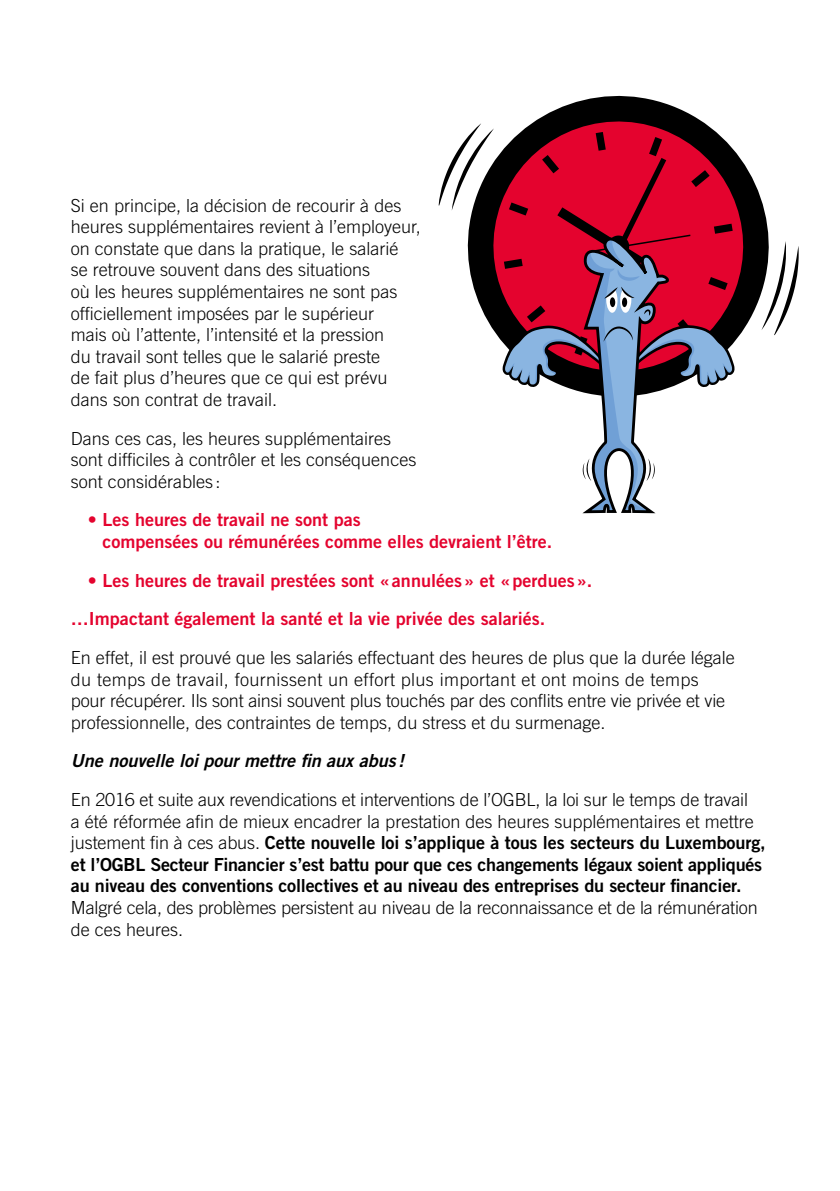
<style>
.page{position:relative;width:840px;height:1191px;background:#fff}
.page>*{position:absolute;margin:0;border:0;box-sizing:border-box;transform-origin:0 0}
.t1{font:300 18px/21.6px "Trade Gothic LT Std";color:#000}
.t2{font:18px/21.6px "Trade Gothic LT Std Bd 2";letter-spacing:-.01em;color:#000}
.t3{font:18px/21.6px "Trade Gothic LT Std Bd 2";color:#e4032e}
.t4{font:18px "Trade Gothic LT Std Bd 2 Obl";color:#000}
.s1{font-family:"Trade Gothic LT Std";font-weight:300}
</style>
<div class="page">
<svg style="left:467px;top:95px;width:308px;height:241px"></svg>
<svg style="left:477px;top:105px;width:281px;height:267px;fill:#000"></svg>
<svg style="left:438px;top:123px;width:55px;height:87px"></svg>
<svg style="left:761px;top:241px;width:37px;height:94px"></svg>
<svg style="left:501px;top:132px;width:233px;height:382px"></svg>
<p class="t1" style="left:71px;top:194px;width:351px">Si en principe, la décision de recourir à des heures supplémentaires revient à l’employeur, on constate que dans la pratique, le salarié<br>se retrouve souvent dans des situations<br>où les heures supplémentaires ne sont pas officiellement imposées par le supérieur<br>mais où l’attente, l’intensité et la pression<br>du travail sont telles que le salarié preste<br>de fait plus d’heures que ce qui est prévu dans son contrat de travail.</p>
<p class="t1" style="left:71px;top:427px;width:347px">Dans ces cas, les heures supplémentaires sont difficiles à contrôler et les conséquences sont considérables :</p>
<p class="t3" style="left:102px;top:509px;width:451px;text-indent:-14px">• Les heures de travail ne sont pas<br>compensées ou rémunérées comme elles devraient l’être.</p>
<p class="t3" style="left:71px;top:560px;width:522px;line-height:38.6px;text-indent:17px">• Les heures de travail prestées sont «annulées» et «perdues». …Impactant également la santé et la vie privée des salariés.</p>
<p class="t1" style="left:71px;top:646px;width:665px">En effet, il est prouvé que les salariés effectuant des heures de plus que la durée légale du temps de travail, fournissent un effort plus important et ont moins de temps pour récupérer. Ils sont ainsi souvent plus touchés par des conflits entre vie privée et vie professionnelle, des contraintes de temps, du stress et du surmenage.</p>
<p class="t4" style="left:71px;top:749px;width:334px">Une nouvelle loi pour mettre fin aux abus !</p>
<p class="t1" style="left:71px;top:788px;width:684px">En 2016 et suite aux revendications et interventions de l’OGBL, la loi sur le temps de travail a été réformée afin de mieux encadrer la prestation des heures supplémentaires et mettre</p>
<p class="t2" style="left:71px;top:831px;width:696px"><span class="s1">justement fin à ces abus.</span> Cette nouvelle loi s’applique à tous les secteurs du Luxembourg, et l’OGBL Secteur Financier s’est battu pour que ces changements légaux soient appliqués au niveau des conventions collectives et au niveau des entreprises du secteur financier.</p>
<p class="t1" style="left:71px;top:896px;width:688px">Malgré cela, des problèmes persistent au niveau de la reconnaissance et de la rémunération de ces heures.</p>
</div>
